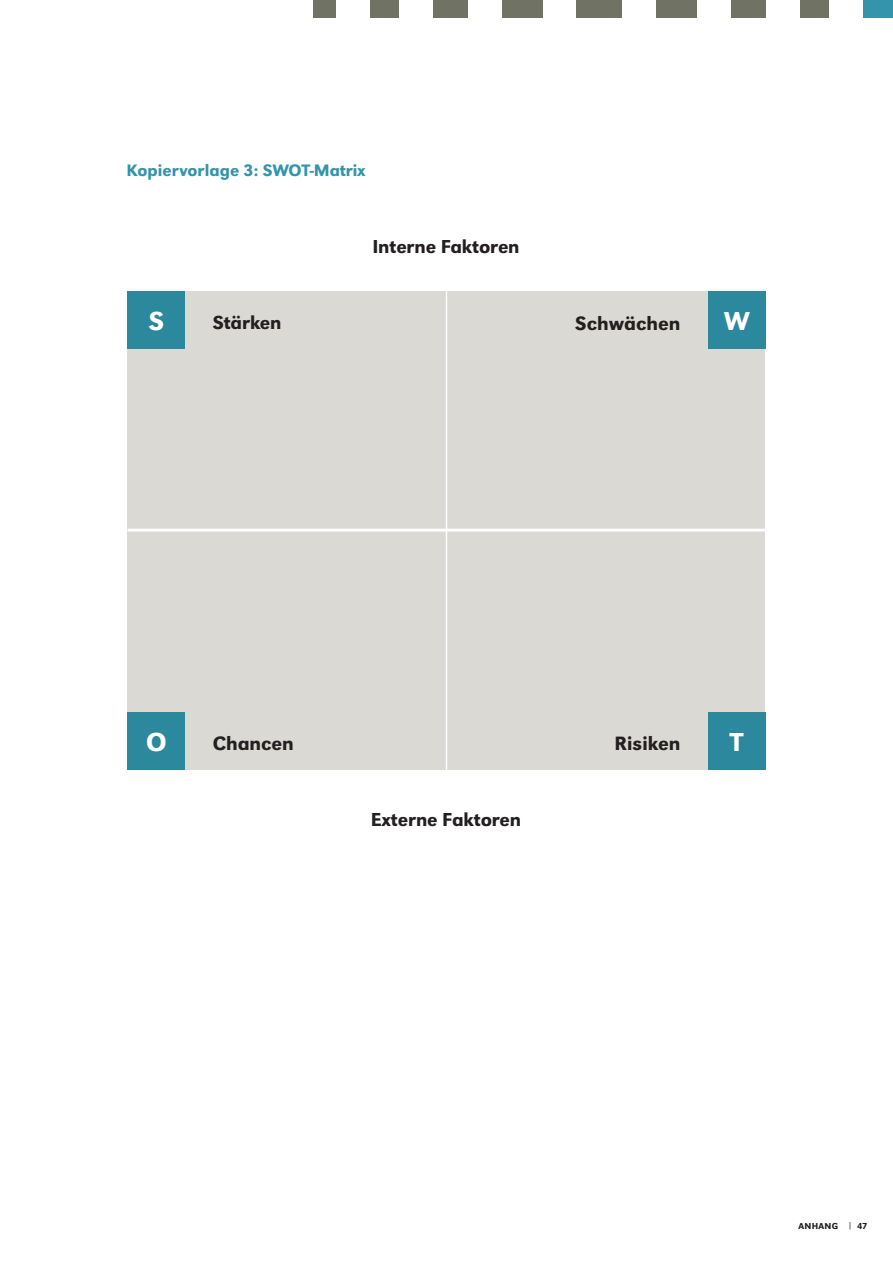
<style>
.page{position:relative;width:893px;height:1263px;background:#fff}
.page>*{position:absolute;margin:0;border:0;box-sizing:border-box;transform-origin:0 0}
.t1{font:500 27px "URW Grotesk";color:#fff}
.t2{font:500 20.1px "URW Grotesk";color:#231f20}
.t3{font:500 19.5px "URW Grotesk";letter-spacing:-.01em;color:#231f20}
.t4{font:500 17.25px "URW Grotesk";letter-spacing:-.005em;color:#3494ac}
.t5{font:500 9px "URW Grotesk";color:#231f20}
</style>
<div class="page">
<div style="left:128px;top:291px;width:637px;height:479px;background:#dad9d4"></div>
<hr style="left:446px;top:291px;width:1px;height:479px;background:#fff">
<hr style="left:128px;top:529px;width:637px;height:2px;background:#fff">
<div style="left:128px;top:291px;width:57px;height:58px;background:#2c889d"></div>
<div style="left:128px;top:712px;width:57px;height:58px;background:#2c889d"></div>
<div style="left:708px;top:291px;width:57px;height:58px;background:#2c889d"></div>
<div style="left:708px;top:712px;width:57px;height:58px;background:#2c889d"></div>
<div style="left:313px;top:0;width:23px;height:17px;background:#707364"></div>
<div style="left:370px;top:0;width:29px;height:17px;background:#707364"></div>
<div style="left:433px;top:0;width:35px;height:17px;background:#707364"></div>
<div style="left:863px;top:0;width:30px;height:17px;background:#3494ac"></div>
<div style="left:800px;top:0;width:29px;height:17px;background:#707364"></div>
<div style="left:731px;top:0;width:35px;height:17px;background:#707364"></div>
<div style="left:502px;top:0;width:40px;height:17px;background:#707364"></div>
<div style="left:576px;top:0;width:46px;height:17px;background:#707364"></div>
<div style="left:657px;top:0;width:40px;height:17px;background:#707364"></div>
<p class="t4" style="left:127px;top:161px;width:160px">Kopiervorlage 3: SWOT</p>
<p class="t4" style="left:310px;top:161px;width:57px">-Matrix</p>
<p class="t3" style="left:372px;top:235px;width:149px">Interne Faktoren</p>
<h1 class="t1" style="left:149px;top:305px;width:17px">S</h1>
<p class="t3" style="left:213px;top:311px;width:70px">Stärken</p>
<p class="t2" style="left:575px;top:311px;width:107px">Schwächen</p>
<h1 class="t1" style="left:724px;top:305px;width:27px">W</h1>
<h1 class="t1" style="left:146px;top:726px;width:20px">O</h1>
<p class="t2" style="left:213px;top:732px;width:83px">Chancen</p>
<p class="t3" style="left:371px;top:808px;width:152px">Externe Faktoren</p>
<p class="t2" style="left:614px;top:732px;width:68px">Risiken</p>
<h1 class="t1" style="left:730px;top:726px;width:15px">T</h1>
<p class="t5" style="left:798px;top:1221px;width:14px">Anhang</p>
<p class="t5" style="left:847px;top:1221px;width:22px">| 47</p>
</div>
